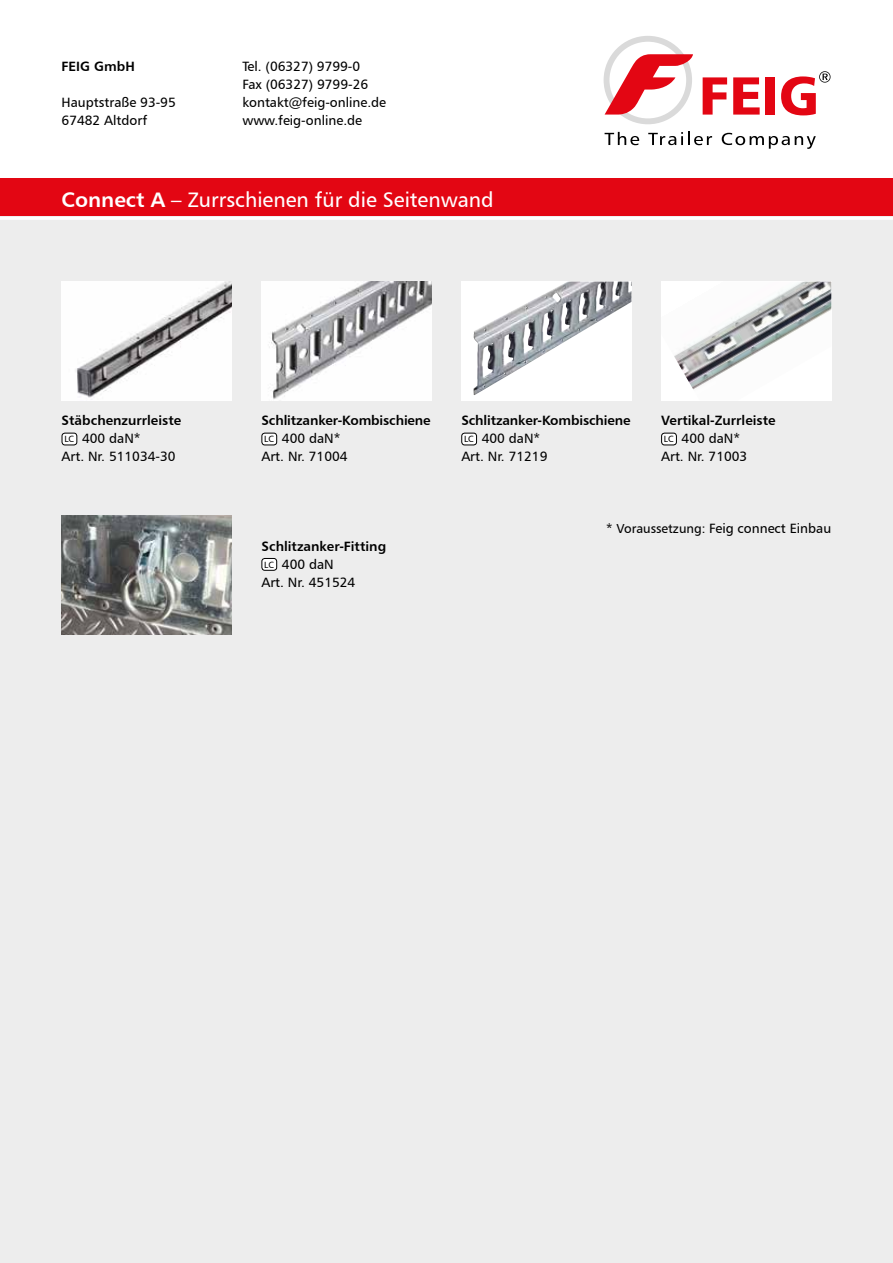
<style>
.page{position:relative;width:893px;height:1263px;background:#fff}
.page>*{position:absolute;margin:0;border:0;box-sizing:border-box;transform-origin:0 0}
.t1{font:21px "Humanist 777 BT Roman B";color:#fff}
.t2{font:13.5px/18px "Humanist 777 BT Roman B";color:#000}
.t3{font:13.5px "Humanist 777 BT Bold B";color:#000}
.t4{font:9px "Humanist 777 BT Roman B";color:#000}
.s1{font-family:"Humanist 777 BT Bold B"}
.s2{font-size:13.05px}
</style>
<div class="page">
<div style="left:0;top:179px;width:893px;height:38px;background:#e30613"></div>
<svg style="left:703px;top:77px;width:24px;height:38px"></svg>
<svg style="left:733px;top:77px;width:27px;height:38px"></svg>
<div style="left:765px;top:77px;width:10px;height:38px;background:#e30613"></div>
<div style="left:604px;top:36px;width:88px;height:88px;border:6px solid #dadada;border-radius:50%"></div>
<svg style="left:605px;top:54px;width:88px;height:61px"></svg>
<svg style="left:605px;top:132px;width:34px;height:13px"></svg>
<svg style="left:648px;top:132px;width:64px;height:13px"></svg>
<svg style="left:722px;top:133px;width:94px;height:16px"></svg>
<svg style="left:781px;top:71px;width:49px;height:44px"></svg>
<div style="left:0;top:216px;width:893px;height:1047px;background:#ededed"></div>
<hr style="left:0;top:217px;width:893px;height:3px;background:#fff">
<img style="left:62px;top:282px;width:170px;height:119px">
<img style="left:261px;top:282px;width:171px;height:119px">
<div style="left:461px;top:282px;width:170px;height:119px;background:#fff"></div>
<img style="left:474px;top:282px;width:157px;height:113px">
<img style="left:661px;top:282px;width:170px;height:119px">
<img style="left:62px;top:516px;width:170px;height:119px">
<div style="left:62px;top:433px;width:15px;height:12px;background:#fff;border-radius:3px"></div>
<div style="left:62px;top:433px;width:15px;height:12px;border:1px solid #000;border-radius:3px"></div>
<div style="left:262px;top:433px;width:15px;height:12px;background:#fff;border-radius:3px"></div>
<div style="left:261px;top:433px;width:16px;height:12px;border:1px solid #000;border-radius:3px"></div>
<div style="left:462px;top:433px;width:15px;height:12px;background:#fff;border-radius:3px"></div>
<div style="left:461px;top:433px;width:16px;height:12px;border:1px solid #000;border-radius:3px"></div>
<div style="left:662px;top:433px;width:14px;height:12px;background:#fff;border-radius:3px"></div>
<div style="left:661px;top:433px;width:16px;height:12px;border:1px solid #000;border-radius:3px"></div>
<div style="left:262px;top:558px;width:15px;height:12px;background:#fff;border-radius:3px"></div>
<div style="left:261px;top:558px;width:16px;height:13px;border:1px solid #000;border-radius:3px"></div>
<p class="t3" style="left:62px;top:57px;width:75px">FEIG GmbH</p>
<p class="t2" style="left:62px;top:93px;width:116px">Hauptstraße 93-95<br>67482 Altdorf</p>
<p class="t2" style="left:242px;top:57px;width:145px">Tel. (06327) 9799-0<br>Fax (06327) 9799-26 kontakt@feig-online.de www.feig-online.de</p>
<h1 class="t1" style="left:62px;top:186px;width:434px"><span class="s1">Connect A</span> – Zurrschienen für die Seitenwand</h1>
<p class="t3" style="left:661px;top:411px;width:116px">Vertikal-Zurrleiste</p>
<p class="t2" style="left:661px;top:429px;width:88px;text-indent:20px">400 daN*<br>Art. Nr. 71003</p>
<p class="t3" style="left:461px;top:411px;width:171px">Schlitzanker-Kombischiene</p>
<p class="t2" style="left:461px;top:429px;width:88px;text-indent:20px">400 daN*<br>Art. Nr. 71219</p>
<p class="t3" style="left:262px;top:411px;width:171px">Schlitzanker-Kombischiene</p>
<p class="t2" style="left:262px;top:429px;width:88px;text-indent:20px">400 daN*<br>Art. Nr. 71004</p>
<p class="t3" style="left:62px;top:411px;width:121px">Stäbchenzurrleiste</p>
<p class="t2" style="left:62px;top:429px;width:115px;text-indent:20px">400 daN*<br>Art. Nr. 511034-30</p>
<p class="t4" style="left:64px;top:433px;width:11px">LC</p>
<p class="t4" style="left:264px;top:433px;width:11px">LC</p>
<p class="t4" style="left:464px;top:433px;width:11px">LC</p>
<p class="t4" style="left:664px;top:433px;width:11px">LC</p>
<p class="t3" style="left:261px;top:537px;width:126px">Schlitzanker-Fitting</p>
<p class="t2" style="left:261px;top:555px;width:95px;text-align:center">400 daN<br>Art. Nr. 451524</p>
<p class="t4" style="left:264px;top:559px;width:11px">LC</p>
<p class="t2" style="left:606px;top:519px;width:226px"><span class="s2">* Voraussetzung:</span> Feig connect Einbau</p>
</div>
